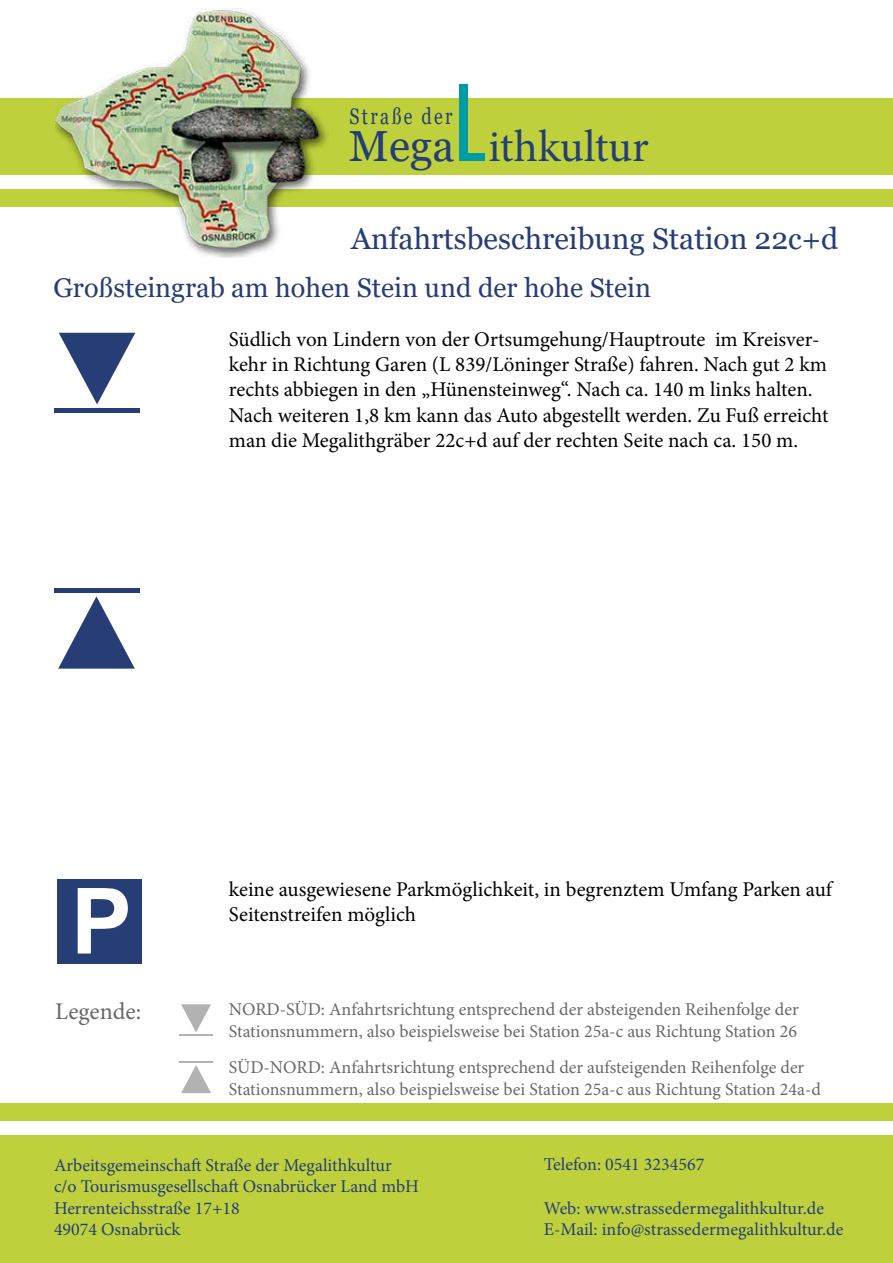
<style>
.page{position:relative;width:893px;height:1263px;background:#fff}
.page>*{position:absolute;margin:0;border:0;box-sizing:border-box;transform-origin:0 0}
.t1{font:700 91.5px "Arial";color:#fff}
.t2{font:45px "Minion Pro";letter-spacing:-.005em;color:#263d76}
.t3{font:43.5px "Georgia";color:#263d76}
.t4{font:30px "Georgia";color:#263d76}
.t5{font:27px "Georgia";color:#263d76}
.t6{font:24px "Minion Pro";color:#68686a}
.t7{font:22.5px "Georgia";letter-spacing:.13em;color:#263d76;scale:.8 1}
.t8{font:21px/25.2px "Minion Pro";color:#000}
.t9{font:18px/21.6px "Minion Pro";color:#68686a}
.t10{font:18px/21.6px "Minion Pro";color:#263d76}
</style>
<div class="page">
<div style="left:0;top:1135px;width:893px;height:128px;background:#bed13c"></div>
<div style="left:0;top:1103px;width:893px;height:17px;background:#bed13c"></div>
<hr style="left:179px;top:1034px;width:34px;height:2px;background:#b3b2b2">
<svg style="left:181px;top:1004px;width:30px;height:28px"></svg>
<hr style="left:179px;top:1062px;width:34px;height:1px;background:#b3b2b2">
<svg style="left:181px;top:1065px;width:30px;height:28px"></svg>
<div style="left:57px;top:879px;width:84px;height:85px;background:#263d76"></div>
<hr style="left:54px;top:588px;width:85px;height:4px;background:#263d76">
<svg style="left:58px;top:596px;width:77px;height:73px"></svg>
<hr style="left:54px;top:409px;width:85px;height:4px;background:#263d76">
<svg style="left:59px;top:333px;width:76px;height:71px"></svg>
<div style="left:0;top:189px;width:893px;height:17px;background:#bed13c"></div>
<div style="left:0;top:98px;width:893px;height:76px;background:#bed13c"></div>
<img style="left:55px;top:9px;width:274px;height:248px">
<div style="left:466px;top:153px;width:19px;height:8px;background:#009ca5"></div>
<div style="left:459px;top:85px;width:9px;height:76px;background:#009ca5"></div>
<p class="t7" style="left:350px;top:103px;width:130px">Straße der</p>
<h3 class="t3" style="left:349px;top:120px;width:107px">Mega</h3>
<h2 class="t2" style="left:488px;top:116px;width:162px">ithkultur</h2>
<h3 class="t4" style="left:351px;top:220px;width:489px">Anfahrtsbeschreibung Station 22c+d</h3>
<p class="t5" style="left:53px;top:271px;width:599px">Großsteingrab am hohen Stein und der hohe Stein</p>
<p class="t8" style="left:229px;top:327px;width:601px">Südlich von Lindern von der Ortsumgehung/Hauptroute im Kreisver&shy;kehr in Richtung Garen (L 839/Löninger Straße) fahren. Nach gut 2 km rechts abbiegen in den „Hünensteinweg“. Nach ca. 140 m links halten.<br>Nach weiteren 1,8 km kann das Auto abgestellt werden. Zu Fuß erreicht man die Megalithgräber 22c+d auf der rechten Seite nach ca. 150 m.</p>
<h1 class="t1" style="left:71px;top:857px;width:63px">P</h1>
<p class="t6" style="left:55px;top:995px;width:87px">Legende:</p>
<p class="t8" style="left:229px;top:877px;width:605px">keine ausgewiesene Parkmöglichkeit, in begrenztem Umfang Parken auf<br>Seitenstreifen möglich</p>
<p class="t9" style="left:229px;top:999px;width:571px">NORD-SÜD: Anfahrtsrichtung entsprechend der absteigenden Reihenfolge der<br>Stationsnummern, also beispielsweise bei Station 25a-c aus Richtung Station 26</p>
<p class="t9" style="left:229px;top:1056px;width:594px">SÜD-NORD: Anfahrtsrichtung entsprechend der aufsteigenden Reihenfolge der<br>Stationsnummern, also beispielsweise bei Station 25a-c aus Richtung Station 24a-d</p>
<p class="t10" style="left:54px;top:1154px;width:366px">Arbeitsgemeinschaft Straße der Megalithkultur<br>c/o Tourismusgesellschaft Osnabrücker Land mbH Herrenteichsstraße 17+18<br>49074 Osnabrück</p>
<p class="t10" style="left:544px;top:1154px;width:162px">Telefon: 0541 3234567</p>
<p class="t10" style="left:544px;top:1197px;width:301px">Web: www.strassedermegalithkultur.de<br>E-Mail: info@strassedermegalithkultur.de</p>
</div>
